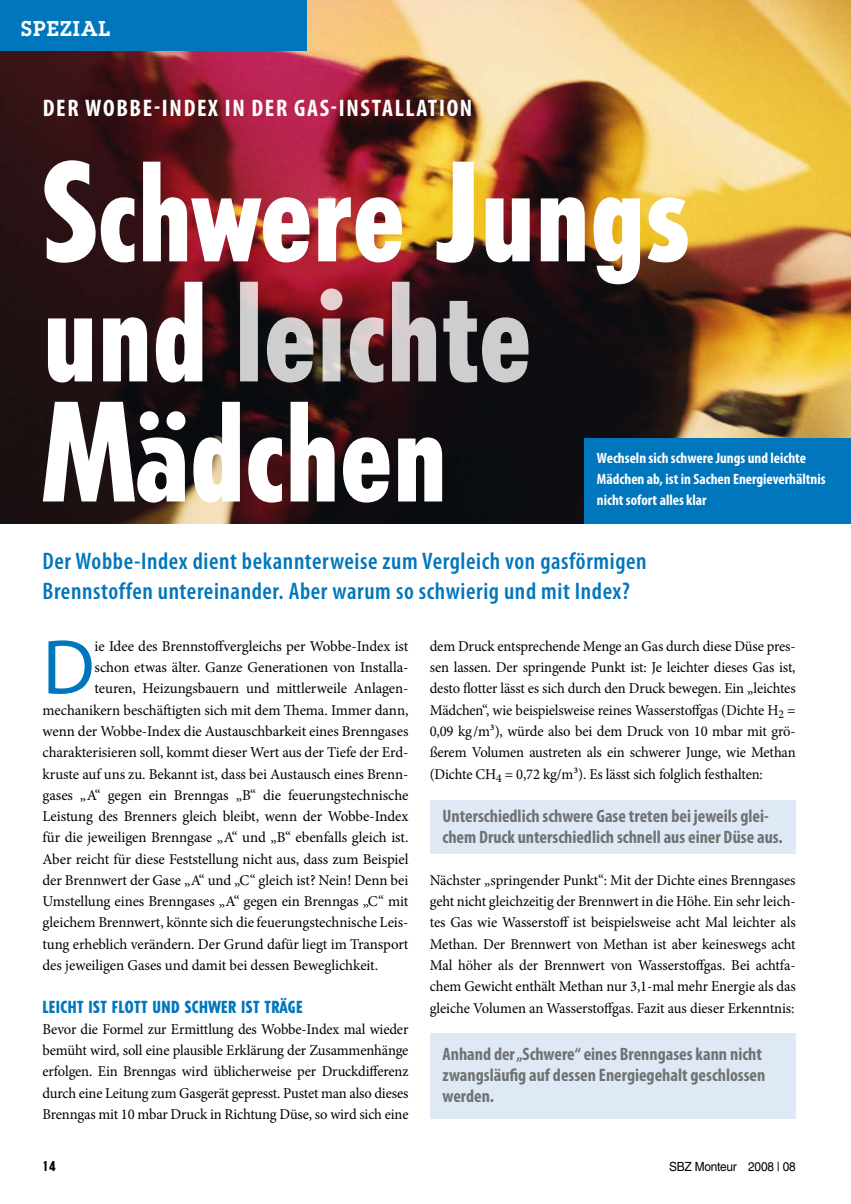
<style>
.page{position:relative;width:851px;height:1204px;background:#fff}
.page>*{position:absolute;margin:0;border:0;box-sizing:border-box;transform-origin:0 0}
.t1{font:800 condensed 135px/120px "Tempo Std";color:#fff}
.t2{font:78.15px "Myriad Pro";color:#0076bd}
.t3{font:600 condensed 24px/30px "Myriad Pro";letter-spacing:.025em;color:#0076bd}
.t4{font:700 condensed 24px "Myriad Pro";letter-spacing:.07em;color:#fff}
.t5{font:600 21px "Lubalin Graph Std";letter-spacing:.05em;color:#fff}
.t6{font:700 condensed 18px/21px "Myriad Pro";color:#707173}
.t7{font:800 condensed 16.5px "Tempo Std";letter-spacing:.03em;color:#0076bd}
.t8{font:15px/21.3px "Minion Pro";letter-spacing:-.005em;color:#000;text-align:justify}
.t9{font:700 condensed 15px/21px "Myriad Pro";color:#fff}
.t10{font:800 condensed 13.5px "Tempo Std";color:#000}
.t11{font:12.6px "Helvetica LT Std";letter-spacing:-.02em;color:#000;scale:.94 1}
</style>
<div class="page">
<img style="left:0;top:0;width:850px;height:523px">
<svg style="left:240px;top:282px;width:288px;height:100px;background:#836a6e"></svg>
<div style="left:584px;top:438px;width:266px;height:85px;background:#0076bd"></div>
<div style="left:429px;top:799px;width:366px;height:54px;background:#dfe9f5"></div>
<div style="left:429px;top:1033px;width:366px;height:85px;background:#dfe9f5"></div>
<div style="left:0;top:0;width:306px;height:51px;background:#0076bd"></div>
<h3 class="t5" style="left:21px;top:15px;width:91px">SPEZIAL</h3>
<h3 class="t4" style="left:43px;top:93px;width:431px">Der Wobbe-Index in der Gas-Installation</h3>
<h1 class="t1" style="left:43px;top:151px;width:649px">SCHWERE JUNGS<br>UND<br>MÄDCHEN</h1>
<p class="t9" style="left:597px;top:447px;width:230px">Wechseln sich schwere Jungs und leichte<br>Mädchen ab, ist in Sachen Energieverhältnis nicht sofort alles klar</p>
<h3 class="t3" style="left:43px;top:545px;width:605px">Der Wobbe-Index dient bekannterweise zum Vergleich von gasförmigen<br>Brennstoffen untereinander. Aber warum so schwierig und mit Index?</h3>
<p class="t8" style="left:429px;top:635px;width:367px">dem Druck entsprechende Menge an Gas durch diese Düse pres&shy;sen lassen. Der springende Punkt ist: Je leichter dieses Gas ist, desto flotter lässt es sich durch den Druck bewegen. Ein „leichtes Mädchen“, wie beispielsweise reines Wasserstoffgas (Dichte H<sub>2</sub> = 0,09 kg/m³), würde also bei dem Druck von 10 mbar mit grö&shy;ßerem Volumen austreten als ein schwerer Junge, wie Methan (Dichte CH<sub>4</sub> = 0,72 kg/m³). Es lässt sich folglich festhalten:</p>
<h2 class="t2" style="left:43px;top:619px;width:54px">D</h2>
<p class="t8" style="left:95px;top:635px;width:315px">ie Idee des Brennstoffvergleichs per Wobbe-Index ist</p>
<p class="t8" style="left:95px;top:656px;width:315px">schon etwas älter. Ganze Generationen von Installa-</p>
<p class="t8" style="left:95px;top:678px;width:315px">teuren, Heizungsbauern und mittlerweile Anlagen-</p>
<p class="t8" style="left:43px;top:699px;width:367px">mechanikern beschäftigten sich mit dem Thema. Immer dann,</p>
<p class="t8" style="left:43px;top:720px;width:367px">wenn der Wobbe-Index die Austauschbarkeit eines Brenngases</p>
<p class="t8" style="left:43px;top:741px;width:367px">charakterisieren soll, kommt dieser Wert aus der Tiefe der Erd-</p>
<p class="t8" style="left:43px;top:763px;width:367px">kruste auf uns zu. Bekannt ist, dass bei Austausch eines Brenn-</p>
<p class="t8" style="left:43px;top:784px;width:367px">gases „A“ gegen ein Brenngas „B“ die feuerungstechnische</p>
<p class="t8" style="left:43px;top:805px;width:367px">Leistung des Brenners gleich bleibt, wenn der Wobbe-Index</p>
<p class="t8" style="left:43px;top:827px;width:367px">für die jeweiligen Brenngase „A“ und „B“ ebenfalls gleich ist.</p>
<p class="t8" style="left:43px;top:848px;width:367px">Aber reicht für diese Feststellung nicht aus, dass zum Beispiel</p>
<p class="t8" style="left:43px;top:869px;width:367px">der Brennwert der Gase „A“ und „C“ gleich ist? Nein! Denn bei</p>
<p class="t8" style="left:43px;top:890px;width:367px">Umstellung eines Brenngases „A“ gegen ein Brenngas „C“ mit</p>
<p class="t8" style="left:43px;top:912px;width:367px">gleichem Brennwert, könnte sich die feuerungstechnische Leis-</p>
<p class="t8" style="left:43px;top:933px;width:367px">tung erheblich verändern. Der Grund dafür liegt im Transport</p>
<p class="t8" style="left:43px;top:954px;width:337px">des jeweiligen Gases und damit bei dessen Beweglichkeit.</p>
<p class="t7" style="left:43px;top:996px;width:261px">LEICHT IST FLOTT UND SCHWER IST TRÄGE</p>
<p class="t8" style="left:43px;top:1018px;width:367px">Bevor die Formel zur Ermittlung des Wobbe-Index mal wieder bemüht wird, soll eine plausible Erklärung der Zusammenhänge erfolgen. Ein Brenngas wird üblicherweise per Druckdifferenz durch eine Leitung zum Gasgerät gepresst. Pustet man also dieses Brenngas mit 10 mbar Druck in Richtung Düse, so wird sich eine</p>
<p class="t6" style="left:442px;top:805px;width:341px">Unterschiedlich schwere Gase treten bei jeweils glei&shy;chem Druck unterschiedlich schnell aus einer Düse aus.</p>
<p class="t8" style="left:429px;top:869px;width:367px">Nächster „springender Punkt“: Mit der Dichte eines Brenngases geht nicht gleichzeitig der Brennwert in die Höhe. Ein sehr leich&shy;tes Gas wie Wasserstoff ist beispielsweise acht Mal leichter als Methan. Der Brennwert von Methan ist aber keineswegs acht Mal höher als der Brennwert von Wasserstoffgas. Bei achtfa&shy;chem Gewicht enthält Methan nur 3,1-mal mehr Energie als das gleiche Volumen an Wasserstoffgas. Fazit aus dieser Erkenntnis:</p>
<p class="t6" style="left:442px;top:1043px;width:324px">Anhand der „Schwere“ eines Brenngases kann nicht zwangsläufig auf dessen Energiegehalt geschlossen werden.</p>
<p class="t10" style="left:43px;top:1157px;width:14px">14</p>
<p class="t11" style="left:669px;top:1158px;width:136px">SBZ Monteur 2008 | 08</p>
</div>
